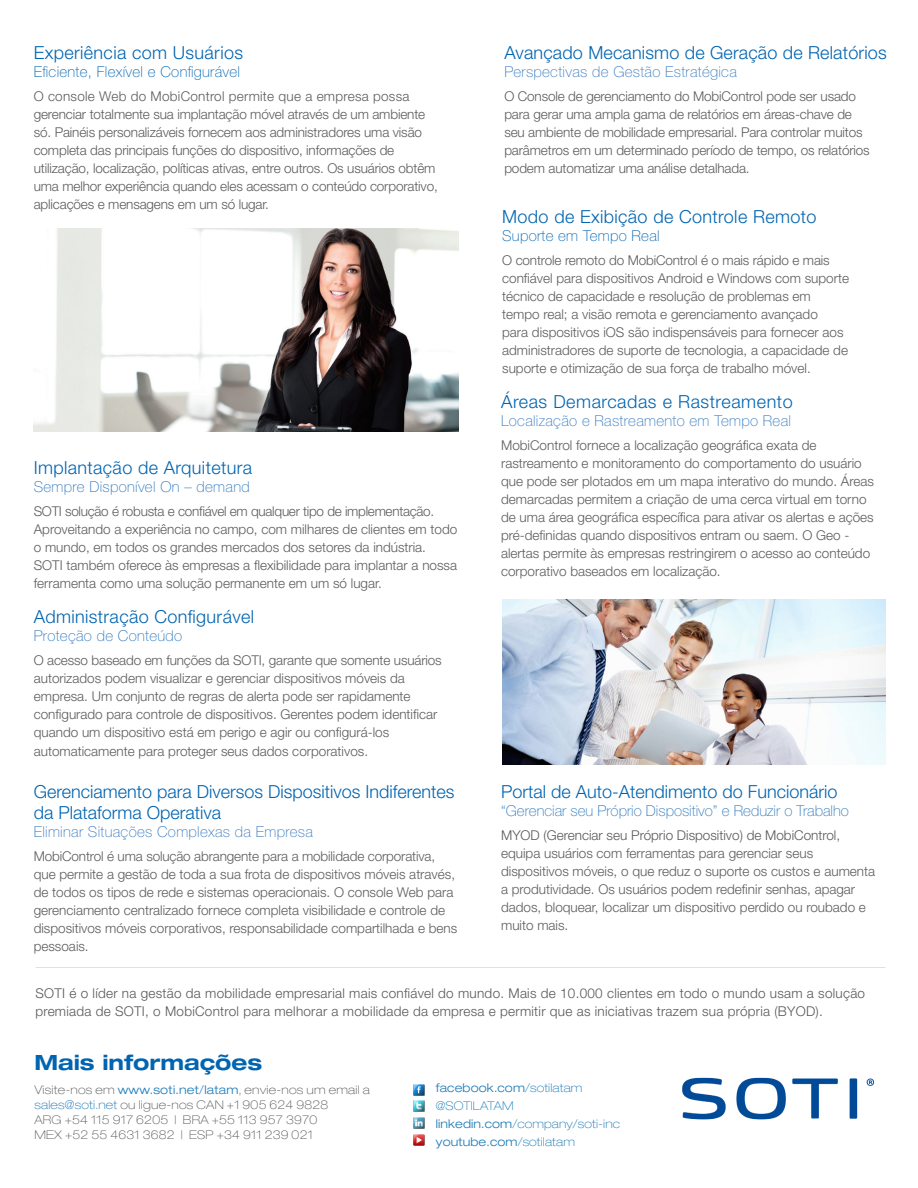
<style>
.page{position:relative;width:918px;height:1188px;background:#fff}
.page>*{position:absolute;margin:0;border:0;box-sizing:border-box;transform-origin:0 0}
.t1{font:700 expanded 21px "Helvetica Neue LT Pro";color:#0164b1}
.t2{font:300 18px/21.6px "Helvetica Neue LT Pro";letter-spacing:.01em;color:#0164b1}
.t3{font:300 18px "Helvetica Neue LT Pro";letter-spacing:.03em;color:#0164b1}
.t4{font:100 15px "Helvetica Neue LT Pro";letter-spacing:.02em;color:#3679be}
.t5{font:100 15px "Helvetica Neue LT Pro";letter-spacing:.02em;color:#0164b1}
.t6{font:100 15px "Helvetica Neue LT Pro";color:#2d77bd}
.t7{font:100 15px "Helvetica Neue LT Pro";letter-spacing:.02em;color:#2d77bd}
.t8{font:300 13.5px/18px "Helvetica Neue LT Pro";color:#5c5c5f}
.t9{font:300 13.5px/18px "Helvetica Neue LT Pro";letter-spacing:.02em;color:#57585a}
.t10{font:100 expanded 12px/15px "Helvetica Neue LT Pro";letter-spacing:.02em;color:#57585a}
.t11{font:300 expanded 12px "Helvetica Neue LT Pro";letter-spacing:.01em;color:#1c7bb7}
.t12{font:100 expanded 12px "Helvetica Neue LT Pro";letter-spacing:.01em;color:#1c7bb7}
.s1{color:#57585a}
.s2{font-weight:300;color:#1c7bb7}
.s3{color:#1c7bb7}
.s4{font-weight:100}
.s5{font-weight:300}
</style>
<div class="page">
<svg style="left:414px;top:1101px;width:11px;height:27px"></svg>
<svg style="left:414px;top:1084px;width:11px;height:11px"></svg>
<svg style="left:414px;top:1135px;width:11px;height:11px"></svg>
<img style="left:682px;top:1077px;width:192px;height:43px">
<hr style="left:36px;top:967px;width:850px;height:1px;background:#4b4c4d">
<img style="left:34px;top:228px;width:425px;height:203px">
<img style="left:502px;top:599px;width:383px;height:166px">
<p class="t2" style="left:34px;top:41px;width:211px">Experiência com Usuários</p>
<p class="t5" style="left:34px;top:63px;width:208px">Eficiente, Flexível e Configurável</p>
<p class="t8" style="left:34px;top:87px;width:406px">O console Web do MobiControl permite que a empresa possa gerenciar totalmente sua implantação móvel através de um ambiente só. Painéis personalizáveis fornecem aos administradores uma visão completa das principais funções do dispositivo, informações de utilização, localização, políticas ativas, entre outros. Os usuários obtêm uma melhor experiência quando eles acessam o conteúdo corporativo, aplicações e mensagens em um só lugar.</p>
<p class="t2" style="left:34px;top:456px;width:220px">Implantação de Arquitetura</p>
<p class="t7" style="left:34px;top:478px;width:218px">Sempre Disponível On – demand</p>
<p class="t8" style="left:34px;top:501px;width:425px">SOTI solução é robusta e confiável em qualquer tipo de implementação.<br>Aproveitando a experiência no campo, com milhares de clientes em todo o mundo, em todos os grandes mercados dos setores da indústria.</p>
<p class="t8" style="left:34px;top:555px;width:425px">SOTI também oferece às empresas a flexibilidade para implantar a nossa ferramenta como uma solução permanente em um só lugar.</p>
<p class="t2" style="left:34px;top:606px;width:222px">Administração Configurável</p>
<p class="t7" style="left:34px;top:628px;width:150px">Proteção de Conteúdo</p>
<p class="t8" style="left:34px;top:651px;width:409px">O acesso baseado em funções da SOTI, garante que somente usuários autorizados podem visualizar e gerenciar dispositivos móveis da empresa. Um conjunto de regras de alerta pode ser rapidamente configurado para controle de dispositivos. Gerentes podem identificar quando um dispositivo está em perigo e agir ou configurá-los automaticamente para proteger seus dados corporativos.</p>
<p class="t2" style="left:34px;top:780px;width:422px">Gerenciamento para Diversos Dispositivos Indiferentes da Plataforma Operativa</p>
<p class="t4" style="left:34px;top:823px;width:281px">Eliminar Situações Complexas da Empresa</p>
<p class="t8" style="left:34px;top:847px;width:425px">MobiControl é uma solução abrangente para a mobilidade corporativa, que permite a gestão de toda a sua frota de dispositivos móveis através, de todos os tipos de rede e sistemas operacionais. O console Web para gerenciamento centralizado fornece completa visibilidade e controle de dispositivos móveis corporativos, responsabilidade compartilhada e bens pessoais.</p>
<p class="t2" style="left:504px;top:41px;width:384px">Avançado Mecanismo de Geração de Relatórios</p>
<p class="t4" style="left:504px;top:63px;width:234px">Perspectivas de Gestão Estratégica</p>
<p class="t8" style="left:504px;top:87px;width:367px">O Console de gerenciamento do MobiControl pode ser usado para gerar uma ampla gama de relatórios em áreas-chave de seu ambiente de mobilidade empresarial. Para controlar muitos parâmetros em um determinado período de tempo, os relatórios podem automatizar uma análise detalhada.</p>
<p class="t2" style="left:502px;top:205px;width:316px">Modo de Exibição de Controle Remoto</p>
<p class="t5" style="left:502px;top:227px;width:159px">Suporte em Tempo Real</p>
<p class="t8" style="left:502px;top:251px;width:348px">O controle remoto do MobiControl é o mais rápido e mais confiável para dispositivos Android e Windows com suporte técnico de capacidade e resolução de problemas em tempo real; a visão remota e gerenciamento avançado<br>para dispositivos iOS são indispensáveis para fornecer aos administradores de suporte de tecnologia, a capacidade de suporte e otimização de sua força de trabalho móvel.</p>
<p class="t3" style="left:501px;top:390px;width:293px">Áreas Demarcadas e Rastreamento</p>
<p class="t4" style="left:501px;top:412px;width:291px">Localização e Rastreamento em Tempo Real</p>
<p class="t8" style="left:501px;top:436px;width:374px">MobiControl fornece a localização geográfica exata de rastreamento e monitoramento do comportamento do usuário que pode ser plotados em um mapa interativo do mundo. Áreas demarcadas permitem a criação de uma cerca virtual em torno de uma área geográfica específica para ativar os alertas e ações pré-definidas quando dispositivos entram ou saem. O Geo - alertas permite às empresas restringirem o acesso ao conteúdo corporativo baseados em localização.</p>
<p class="t2" style="left:501px;top:780px;width:338px">Portal de Auto-Atendimento do Funcionário</p>
<p class="t6" style="left:501px;top:802px;width:349px">“Gerenciar seu Próprio Dispositivo” e Reduzir o Trabalho</p>
<p class="t8" style="left:501px;top:826px;width:376px"><span class="s1">MYOD (Gerenciar seu Próprio Dispositivo) de MobiControl, </span>equipa usuários com ferramentas para gerenciar seus dispositivos móveis, o que reduz o suporte os custos e aumenta a produtividade. Os usuários podem redefinir senhas, apagar dados, bloquear, localizar um dispositivo perdido ou roubado e muito mais.</p>
<p class="t9" style="left:35px;top:984px;width:831px">SOTI é o líder na gestão da mobilidade empresarial mais confiável do mundo. Mais de 10.000 clientes em todo o mundo usam a solução premiada de SOTI, o MobiControl para melhorar a mobilidade da empresa e permitir que as iniciativas trazem sua própria (BYOD).</p>
<p class="t1" style="left:34px;top:1049px;width:229px">Mais informações</p>
<p class="t10" style="left:34px;top:1082px;width:337px">Visite-nos em <span class="s2">www.soti.net/latam</span>, envie-nos um email a <span class="s3">sales@soti.net</span> ou ligue-nos CAN +1 905 624 9828<br>ARG +54 115 917 6205 | BRA +55 113 957 3970<br>MEX +52 55 4631 3682 | ESP +34 911 239 021</p>
<p class="t11" style="left:436px;top:1081px;width:148px">facebook.com<span class="s4">/sotilatam</span></p>
<p class="t12" style="left:436px;top:1099px;width:79px">@SOTILATAM</p>
<p class="t12" style="left:436px;top:1117px;width:186px"><span class="s5">linkedin.com</span>/company/soti-inc</p>
<p class="t11" style="left:436px;top:1135px;width:141px">youtube.com<span class="s4">/sotilatam</span></p>
</div>
